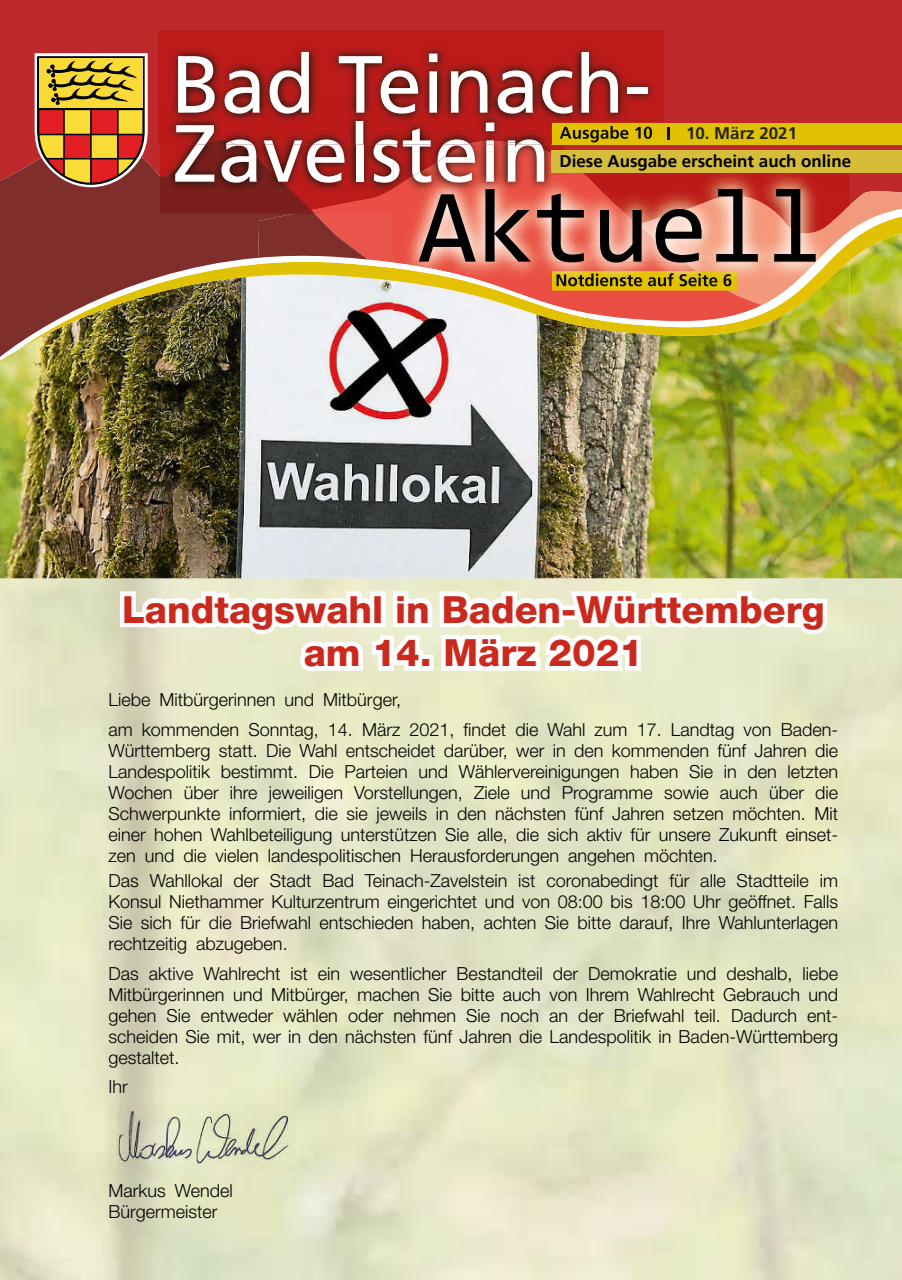
<style>
.page{position:relative;width:902px;height:1280px;background:#fff}
.page>*{position:absolute;margin:0;border:0;box-sizing:border-box;transform-origin:0 0}
.t1{font:105.15px "Consolas";color:#000}
.t2{font:81px "Frutiger";color:#fff}
.t3{font:800 37.5px/43.5px "Helvetica Neue";color:#ca2a1e;text-align:center}
.t4{font:300 18px/21px "Helvetica Neue";color:#000;text-align:justify}
.t5{font:700 16.95px "Frutiger";color:#000}
.t6{font:700 16.95px "Frutiger";color:#262417}
</style>
<div class="page">
<img style="left:0;top:361px;width:901px;height:217px">
<img style="left:16px;top:307px;width:885px;height:52px">
<svg style="left:0;top:357px;width:16px;height:6px"></svg>
<div style="left:0;top:0;width:901px;height:189px;background:#be2a2b"></div>
<svg style="left:311px;top:145px;width:327px;height:162px;background:#e3af8b"></svg>
<img style="left:0;top:131px;width:311px;height:226px">
<svg style="left:258px;top:214px;width:110px;height:46px;background:#a34643"></svg>
<div style="left:552px;top:123px;width:349px;height:22px;background:#e1c104"></div>
<img style="left:311px;top:150px;width:235px;height:64px">
<img style="left:160px;top:169px;width:151px;height:45px">
<img style="left:294px;top:210px;width:21px;height:4px">
<img style="left:283px;top:145px;width:170px;height:38px">
<img style="left:453px;top:145px;width:91px;height:6px">
<img style="left:175px;top:145px;width:108px;height:38px">
<img style="left:158px;top:31px;width:506px;height:114px">
<img style="left:563px;top:123px;width:101px;height:22px">
<img style="left:160px;top:100px;width:151px;height:45px">
<img style="left:311px;top:100px;width:151px;height:21px">
<img style="left:462px;top:100px;width:101px;height:45px">
<img style="left:175px;top:121px;width:369px;height:24px">
<img style="left:466px;top:141px;width:58px;height:4px">
<img style="left:204px;top:139px;width:32px;height:6px">
<img style="left:393px;top:301px;width:83px;height:18px">
<img style="left:393px;top:281px;width:50px;height:20px">
<img style="left:393px;top:271px;width:51px;height:10px">
<svg style="left:563px;top:189px;width:338px;height:134px;background:#ccbc4c"></svg>
<img style="left:761px;top:305px;width:37px;height:8px">
<img style="left:476px;top:307px;width:87px;height:12px">
<img style="left:599px;top:173px;width:155px;height:16px">
<img style="left:754px;top:173px;width:95px;height:18px">
<img style="left:815px;top:191px;width:34px;height:14px">
<img style="left:808px;top:205px;width:41px;height:65px">
<img style="left:712px;top:262px;width:96px;height:43px">
<img style="left:563px;top:173px;width:36px;height:16px">
<img style="left:393px;top:214px;width:51px;height:57px">
<img style="left:444px;top:262px;width:119px;height:45px">
<img style="left:563px;top:262px;width:149px;height:57px">
<img style="left:711px;top:290px;width:50px;height:29px">
<img style="left:552px;top:271px;width:185px;height:19px">
<img style="left:521px;top:151px;width:42px;height:38px">
<img style="left:393px;top:183px;width:128px;height:31px">
<img style="left:393px;top:151px;width:9px;height:32px">
<img style="left:402px;top:151px;width:142px;height:32px">
<img style="left:638px;top:189px;width:134px;height:7px">
<img style="left:772px;top:189px;width:43px;height:7px">
<img style="left:638px;top:196px;width:177px;height:66px">
<img style="left:419px;top:214px;width:87px;height:48px">
<img style="left:506px;top:189px;width:132px;height:73px">
<img style="left:564px;top:225px;width:119px;height:37px">
<img style="left:419px;top:189px;width:144px;height:25px">
<svg style="left:35px;top:53px;width:113px;height:134px;background:#be8237"></svg>
<img style="left:556px;top:273px;width:175px;height:13px">
<img style="left:563px;top:126px;width:89px;height:16px">
<img style="left:559px;top:126px;width:4px;height:16px">
<svg style="left:667px;top:127px;width:3px;height:13px"></svg>
<div style="left:551px;top:150px;width:350px;height:23px;background:#d5bc39"></div>
<svg style="left:115px;top:579px;width:716px;height:131px"></svg>
<img style="left:108px;top:1105px;width:188px;height:66px">
<h2 class="t2" style="left:171px;top:37px;width:481px">Bad Teinach-</h2>
<h2 class="t2" style="left:173px;top:106px;width:379px">Zavelstein</h2>
<p class="t6" style="left:686px;top:123px;width:112px">10. März 2021</p>
<p class="t5" style="left:559px;top:151px;width:293px">Diese Ausgabe erscheint auch online</p>
<h1 class="t1" style="left:418px;top:155px;width:406px">Aktuell</h1>
<h3 class="t3" style="left:122px;top:587px;width:704px">Landtagswahl in Baden-Württemberg am 14. März 2021</h3>
<p class="t4" style="left:108px;top:685px;width:731px;line-height:29.5px">Liebe Mitbürgerinnen und Mitbürger,<br>am kommenden Sonntag, 14. März 2021, findet die Wahl zum 17. Landtag von Baden-</p>
<p class="t4" style="left:108px;top:739px;width:731px">Württemberg statt. Die Wahl entscheidet darüber, wer in den kommenden fünf Jahren die Landespolitik bestimmt. Die Parteien und Wählervereinigungen haben Sie in den letzten Wochen über ihre jeweiligen Vorstellungen, Ziele und Programme sowie auch über die Schwerpunkte informiert, die sie jeweils in den nächsten fünf Jahren setzen möchten. Mit einer hohen Wahlbeteiligung unterstützen Sie alle, die sich aktiv für unsere Zukunft einset&shy;zen und die vielen landespolitischen Herausforderungen angehen möchten.</p>
<p class="t4" style="left:108px;top:870px;width:731px">Das Wahllokal der Stadt Bad Teinach-Zavelstein ist coronabedingt für alle Stadtteile im Konsul Niethammer Kulturzentrum eingerichtet und von 08:00 bis 18:00 Uhr geöffnet. Falls Sie sich für die Briefwahl entschieden haben, achten Sie bitte darauf, Ihre Wahlunterlagen rechtzeitig abzugeben.</p>
<p class="t4" style="left:108px;top:962px;width:731px">Das aktive Wahlrecht ist ein wesentlicher Bestandteil der Demokratie und deshalb, liebe Mitbürgerinnen und Mitbürger, machen Sie bitte auch von Ihrem Wahlrecht Gebrauch und gehen Sie entweder wählen oder nehmen Sie noch an der Briefwahl teil. Dadurch ent&shy;scheiden Sie mit, wer in den nächsten fünf Jahren die Landespolitik in Baden-Württemberg gestaltet.</p>
<p class="t4" style="left:108px;top:1076px;width:21px">Ihr</p>
<p class="t4" style="left:108px;top:1180px;width:126px">Markus Wendel<br>Bürgermeister</p>
</div>
